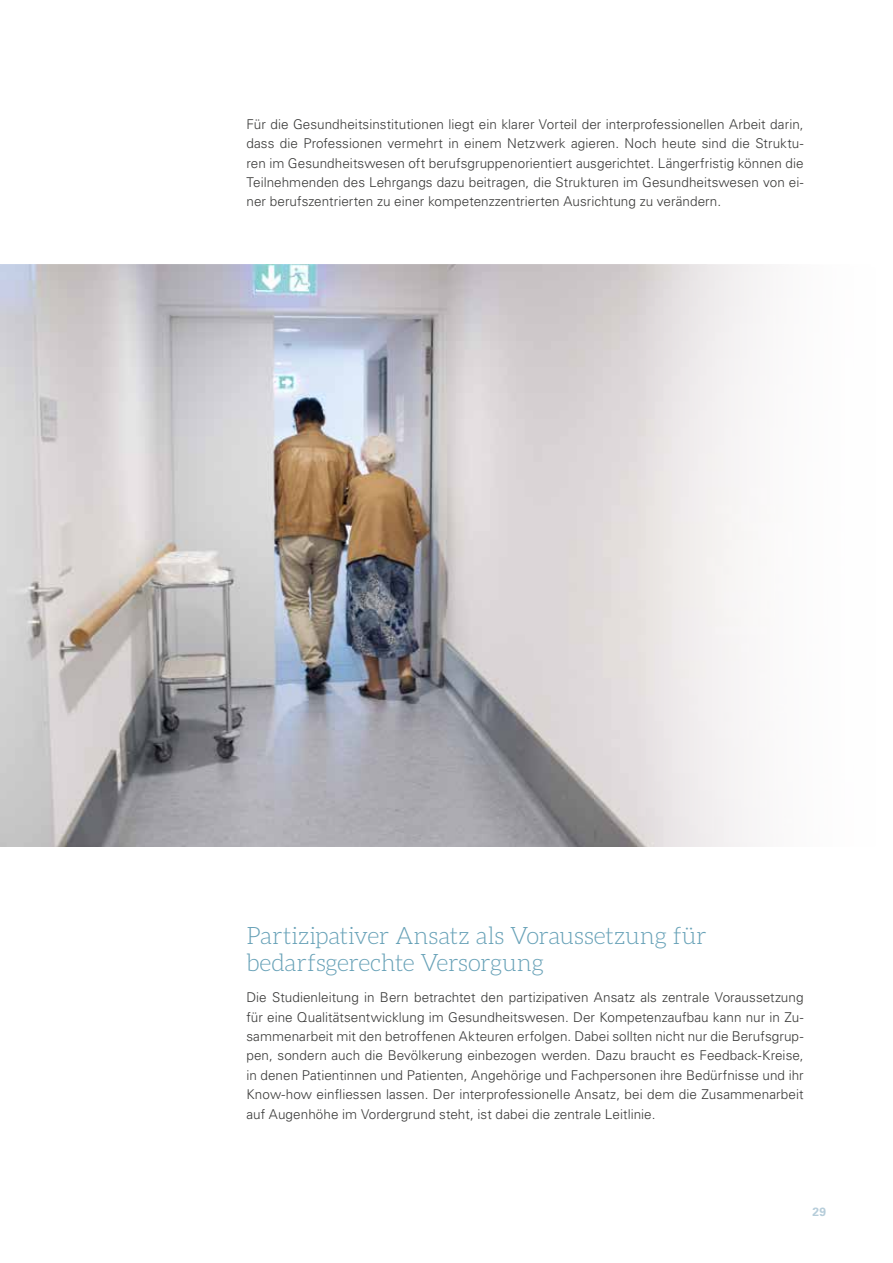
<style>
.page{position:relative;width:893px;height:1263px;background:#fff}
.page>*{position:absolute;margin:0;border:0;box-sizing:border-box;transform-origin:0 0}
.t1{font:300 24px/27px "Aleo";letter-spacing:-.015em;color:#67a1b7}
.t2{font:300 13.5px/19.4px "Univers LT";letter-spacing:.005em;color:#3a3a39;text-align:justify}
.t3{font:700 12px "Univers LT";color:#b6cdda}
</style>
<div class="page">
<img style="left:0;top:265px;width:766px;height:582px">
<p class="t2" style="left:246px;top:114px;width:559px">Für die Gesundheitsinstitutionen liegt ein klarer Vorteil der interprofessionellen Arbeit darin, dass die Professionen vermehrt in einem Netzwerk agieren. Noch heute sind die Struktu&shy;ren im Gesundheitswesen oft berufsgruppenorientiert ausgerichtet. Längerfristig können die Teilnehmenden des Lehrgangs dazu beitragen, die Strukturen im Gesundheitswesen von ei&shy;ner berufszentrierten zu einer kompetenzzentrierten Ausrichtung zu verändern.</p>
<h1 class="t1" style="left:246px;top:922px;width:462px">Partizipativer Ansatz als Voraussetzung für bedarfsgerechte Versorgung</h1>
<p class="t2" style="left:246px;top:988px;width:559px">Die Studienleitung in Bern betrachtet den partizipativen Ansatz als zentrale Voraussetzung für eine Qualitätsentwicklung im Gesundheitswesen. Der Kompetenzaufbau kann nur in Zu&shy;sammenarbeit mit den betroffenen Akteuren erfolgen. Dabei sollten nicht nur die Berufsgrup&shy;pen, sondern auch die Bevölkerung einbezogen werden. Dazu braucht es Feedback-Kreise, in denen Patientinnen und Patienten, Angehörige und Fachpersonen ihre Bedürfnisse und ihr Know-how einfliessen lassen. Der interprofessionelle Ansatz, bei dem die Zusammenarbeit auf Augenhöhe im Vordergrund steht, ist dabei die zentrale Leitlinie.</p>
<p class="t3" style="left:813px;top:1204px;width:15px">29</p>
</div>
